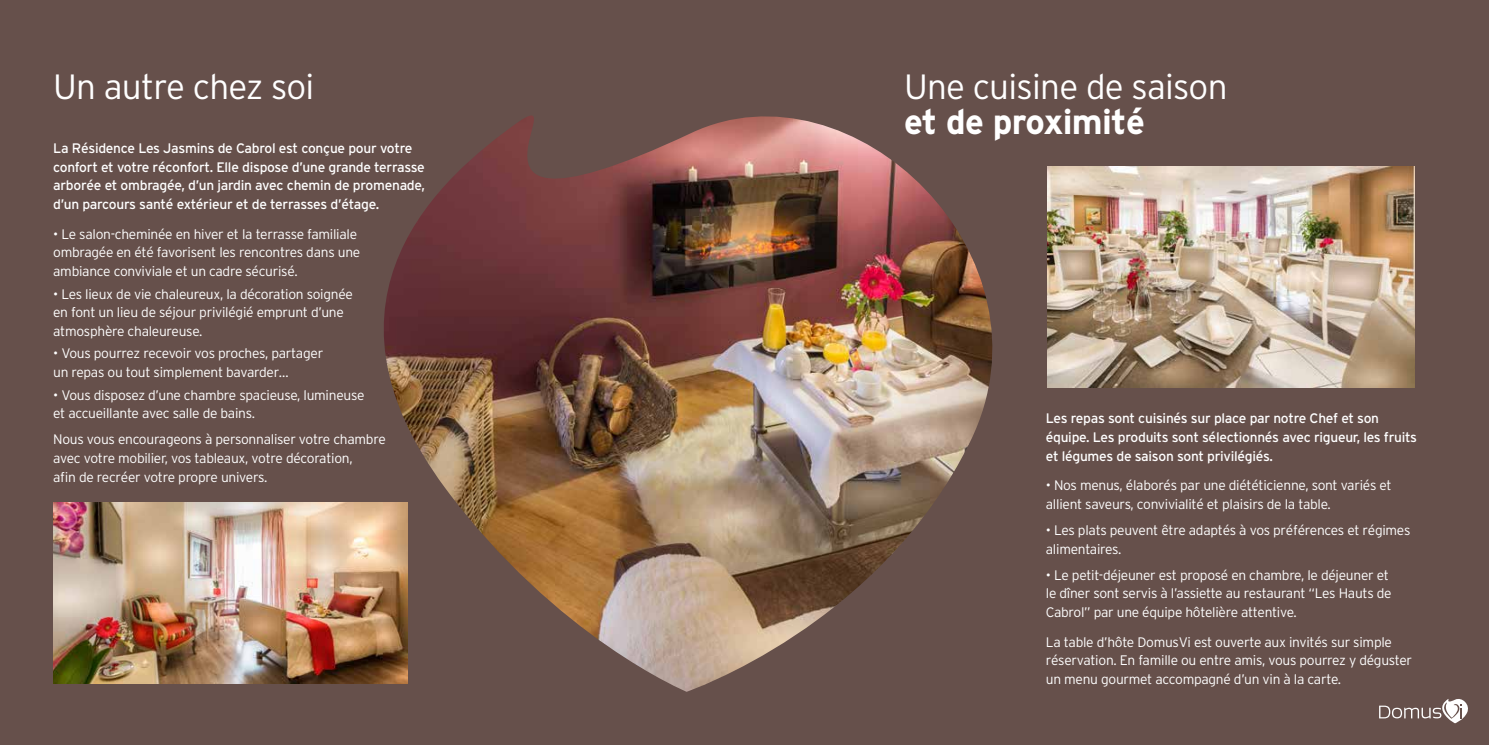
<style>
.page{position:relative;width:1489px;height:745px;background:#fff}
.page>*{position:absolute;margin:0;border:0;box-sizing:border-box;transform-origin:0 0}
.t1{font:300 35px "Interstate";letter-spacing:-.02em;color:#fff}
.t2{font:700 35px "Interstate";letter-spacing:-.02em;color:#fff}
.t3{font:300 13.75px/18.8px "Interstate";letter-spacing:-.02em;color:#fff}
.t4{font:13.75px/18.8px "Interstate";letter-spacing:-.02em;color:#fff}
</style>
<div class="page">
<div style="left:0;top:0;width:1488px;height:744px;background:#66504b"></div>
<img style="left:1047px;top:167px;width:366px;height:220px">
<img style="left:382px;top:115px;width:611px;height:576px">
<svg style="left:1379px;top:699px;width:89px;height:23px"></svg>
<img style="left:53px;top:502px;width:354px;height:181px">
<h1 class="t1" style="left:53px;top:67px;width:262px">Un autre chez soi</h1>
<h1 class="t1" style="left:904px;top:67px;width:325px">Une cuisine de saison</h1>
<h1 class="t2" style="left:904px;top:102px;width:242px">et de proximité</h1>
<p class="t4" style="left:53px;top:138px;width:373px">La Résidence Les Jasmins de Cabrol est conçue pour votre confort et votre réconfort. Elle dispose d’une grande terrasse arborée et ombragée, d’un jardin avec chemin de promenade, d’un parcours santé extérieur et de terrasses d’étage.</p>
<p class="t3" style="left:53px;top:224px;width:308px">• Le salon-cheminée en hiver et la terrasse familiale ombragée en été favorisent les rencontres dans une ambiance conviviale et un cadre sécurisé.</p>
<p class="t3" style="left:53px;top:284px;width:301px">• Les lieux de vie chaleureux, la décoration soignée en font un lieu de séjour privilégié emprunt d’une atmosphère chaleureuse.</p>
<p class="t3" style="left:53px;top:344px;width:271px">• Vous pourrez recevoir vos proches, partager un repas ou tout simplement bavarder…</p>
<p class="t3" style="left:53px;top:385px;width:313px">• Vous disposez d’une chambre spacieuse, lumineuse et accueillante avec salle de bains.</p>
<p class="t3" style="left:53px;top:429px;width:334px">Nous vous encourageons à personnaliser votre chambre avec votre mobilier, vos tableaux, votre décoration,<br>afin de recréer votre propre univers.</p>
<p class="t4" style="left:1045px;top:409px;width:373px">Les repas sont cuisinés sur place par notre Chef et son équipe. Les produits sont sélectionnés avec rigueur, les fruits et légumes de saison sont privilégiés.</p>
<p class="t3" style="left:1045px;top:475px;width:347px">• Nos menus, élaborés par une diététicienne, sont variés et allient saveurs, convivialité et plaisirs de la table.</p>
<p class="t3" style="left:1045px;top:520px;width:366px">• Les plats peuvent être adaptés à vos préférences et régimes alimentaires.</p>
<p class="t3" style="left:1045px;top:565px;width:347px">• Le petit-déjeuner est proposé en chambre, le déjeuner et le dîner sont servis à l’assiette au restaurant “Les Hauts de<br>Cabrol” par une équipe hôtelière attentive.</p>
<p class="t3" style="left:1045px;top:632px;width:368px">La table d’hôte DomusVi est ouverte aux invités sur simple réservation. En famille ou entre amis, vous pourrez y déguster un menu gourmet accompagné d’un vin à la carte.</p>
</div>
